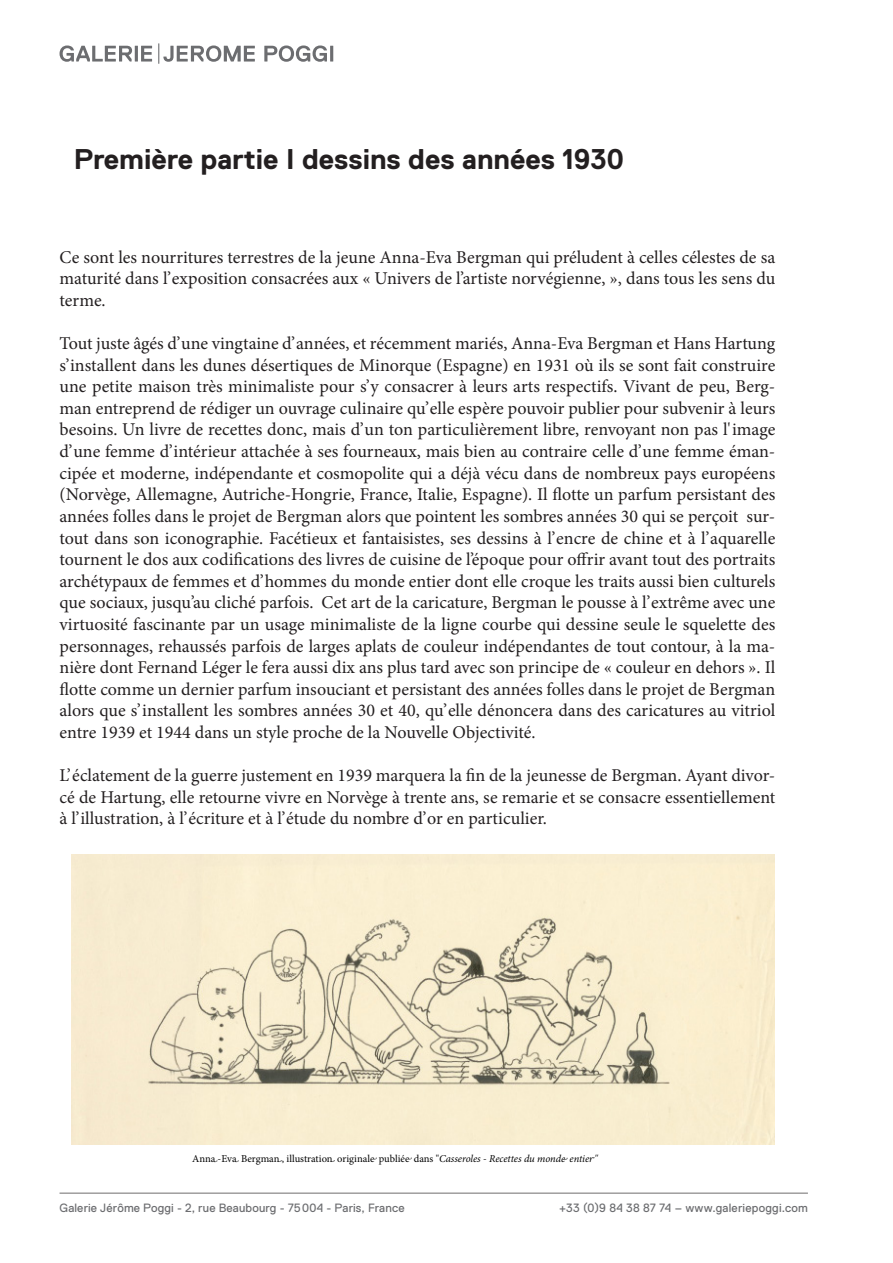
<style>
.page{position:relative;width:893px;height:1263px;background:#fff}
.page>*{position:absolute;margin:0;border:0;box-sizing:border-box;transform-origin:0 0}
.t1{font:700 28.5px "Replica Pro";color:#231f20}
.t2{font:18px/21.6px "Minion Pro";color:#231f20;text-align:justify}
.t3{font:12px "Replica Pro";letter-spacing:.01em;color:#6c6d70}
.t4{font:10.5px "Minion Pro";color:#000}
.s1{font-style:italic}
</style>
<div class="page">
<hr style="left:60px;top:1193px;width:748px;height:1px;background:#231f20">
<svg style="left:60px;top:43px;width:273px;height:21px"></svg>
<img style="left:72px;top:855px;width:702px;height:289px">
<p class="t1" style="left:74px;top:143px;width:552px">Première partie I dessins des années 1930</p>
<p class="t2" style="left:60px;top:246px;width:717px">Ce sont les nourritures terrestres de la jeune Anna-Eva Bergman qui préludent à celles célestes de sa maturité dans l’exposition consacrées aux « Univers de l’artiste norvégienne, », dans tous les sens du terme.</p>
<p class="t2" style="left:60px;top:333px;width:717px">Tout juste âgés d’une vingtaine d’années, et récemment mariés, Anna-Eva Bergman et Hans Hartung s’installent dans les dunes désertiques de Minorque (Espagne) en 1931 où ils se sont fait construire une petite maison très minimaliste pour s’y consacrer à leurs arts respectifs. Vivant de peu, Berg&shy;man entreprend de rédiger un ouvrage culinaire qu’elle espère pouvoir publier pour subvenir à leurs besoins. Un livre de recettes donc, mais d’un ton particulièrement libre, renvoyant non pas l' image d’une femme d’intérieur attachée à ses fourneaux, mais bien au contraire celle d’une femme éman&shy;cipée et moderne, indépendante et cosmopolite qui a déjà vécu dans de nombreux pays européens (Norvège, Allemagne, Autriche-Hongrie, France, Italie, Espagne). Il flotte un parfum persistant des années folles dans le projet de Bergman alors que pointent les sombres années 30 qui se perçoit sur&shy;tout dans son iconographie. Facétieux et fantaisistes, ses dessins à l’encre de chine et à l’aquarelle tournent le dos aux codifications des livres de cuisine de l’époque pour offrir avant tout des portraits archétypaux de femmes et d’hommes du monde entier dont elle croque les traits aussi bien culturels que sociaux, jusqu’au cliché parfois. Cet art de la caricature, Bergman le pousse à l’extrême avec une virtuosité fascinante par un usage minimaliste de la ligne courbe qui dessine seule le squelette des personnages, rehaussés parfois de larges aplats de couleur indépendantes de tout contour, à la ma&shy;nière dont Fernand Léger le fera aussi dix ans plus tard avec son principe de « couleur en dehors ». Il flotte comme un dernier parfum insouciant et persistant des années folles dans le projet de Bergman alors que s’ installent les sombres années 30 et 40, qu’elle dénoncera dans des caricatures au vitriol entre 1939 et 1944 dans un style proche de la Nouvelle Objectivité.</p>
<p class="t2" style="left:60px;top:765px;width:717px">L’ éclatement de la guerre justement en 1939 marquera la fin de la jeunesse de Bergman. Ayant divor&shy;cé de Hartung, elle retourne vivre en Norvège à trente ans, se remarie et se consacre essentiellement à l’illustration, à l’écriture et à l’étude du nombre d’or en particulier.</p>
<p class="t4" style="left:192px;top:1151px;width:407px">Anna-Eva Bergman, illustration originale publiée dans "<span class="s1">Casseroles - Recettes du monde entier"</span></p>
<p class="t3" style="left:60px;top:1201px;width:347px">Galerie Jérôme Poggi - 2, rue Beaubourg - 75004 - Paris, France</p>
<p class="t3" style="left:559px;top:1201px;width:250px">+33 (0)9 84 38 87 74 – www.galeriepoggi.com</p>
</div>
